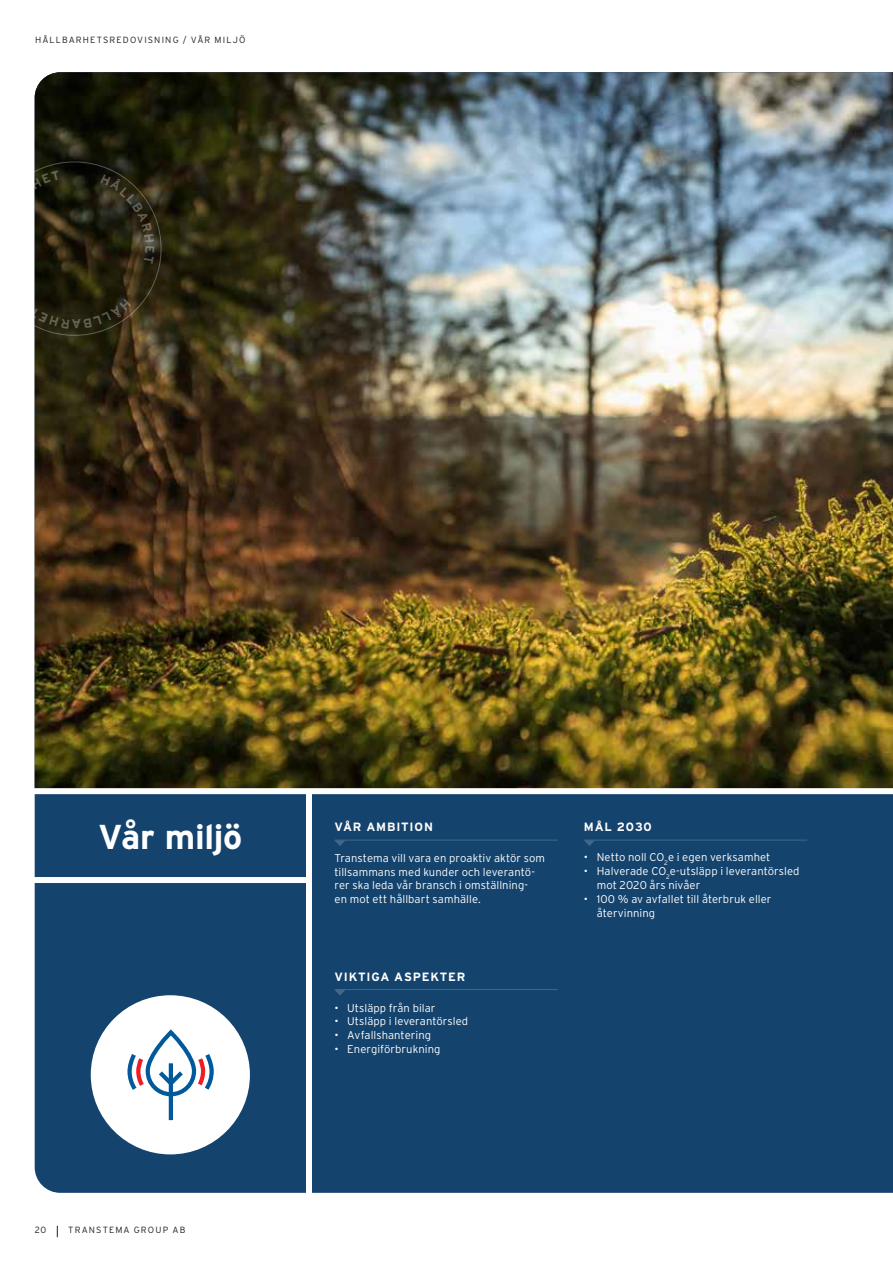
<style>
.page{position:relative;width:893px;height:1263px;background:#fff}
.page>*{position:absolute;margin:0;border:0;box-sizing:border-box;transform-origin:0 0}
.t1{font:700 34.5px "Interstate";letter-spacing:-.01em;color:#fff}
.t2{font:700 12px "Interstate";letter-spacing:.065em;color:#fff}
.t3{font:300 11.25px/13.8px "Interstate";letter-spacing:.005em;color:#fff}
.t4{font:300 9px "Interstate";letter-spacing:.125em;color:#231f20}
</style>
<div class="page">
<img style="left:35px;top:72px;width:858px;height:716px">
<div style="left:35px;top:794px;width:858px;height:399px;background:#14436d"></div>
<div style="left:10px;top:877px;width:299px;height:6px;background:#fff"></div>
<hr style="left:334px;top:840px;width:224px;height:1px;background:#fff">
<svg style="left:334px;top:840px;width:11px;height:6px"></svg>
<hr style="left:584px;top:840px;width:223px;height:1px;background:#fff">
<svg style="left:584px;top:840px;width:11px;height:6px"></svg>
<hr style="left:334px;top:989px;width:224px;height:1px;background:#fff">
<svg style="left:334px;top:990px;width:11px;height:6px"></svg>
<div style="left:94px;top:998px;width:153px;height:153px;background:#fff;border-radius:50%"></div>
<div style="left:91px;top:995px;width:159px;height:159px;border:6px solid #fff;border-radius:50%"></div>
<div style="left:146px;top:1030px;width:50px;height:66px;border:4px solid #00599b;border-radius:23px"></div>
<hr style="left:169px;top:1063px;width:4px;height:57px;background:#00599b">
<svg style="left:154px;top:1067px;width:33px;height:22px"></svg>
<svg style="left:127px;top:1049px;width:21px;height:41px"></svg>
<svg style="left:194px;top:1049px;width:20px;height:41px"></svg>
<div style="left:306px;top:791px;width:6px;height:472px;background:#fff"></div>
<svg style="left:34px;top:151px;width:138px;height:195px;background:#2c2816"></svg>
<p class="t4" style="left:35px;top:34px;width:212px">HÅLLBARHETSREDOVISNING / VÅR MILJÖ</p>
<h1 class="t1" style="left:98px;top:817px;width:146px">Vår miljö</h1>
<p class="t4" style="left:35px;top:1224px;width:13px">20</p>
<p class="t4" style="left:68px;top:1224px;width:118px">TRANSTEMA GROUP AB</p>
<p class="t2" style="left:334px;top:820px;width:100px">VÅR AMBITION</p>
<p class="t3" style="left:334px;top:851px;width:212px">Transtema vill vara en proaktiv aktör som tillsammans med kunder och leverantö&shy;rer ska leda vår bransch i omställning-<br>en mot ett hållbart samhälle.</p>
<p class="t2" style="left:334px;top:970px;width:132px">VIKTIGA ASPEKTER</p>
<p class="t3" style="left:334px;top:1001px;width:103px">• Utsläpp från bilar</p>
<p class="t3" style="left:334px;top:1014px;width:135px">• Utsläpp i leverantörsled</p>
<p class="t3" style="left:334px;top:1028px;width:98px">• Avfallshantering</p>
<p class="t3" style="left:334px;top:1042px;width:108px">• Energiförbrukning</p>
<p class="t2" style="left:584px;top:820px;width:69px">MÅL 2030</p>
<p class="t3" style="left:584px;top:850px;width:188px">• Netto noll CO<sub>2</sub>e i egen verksamhet</p>
<p class="t3" style="left:597px;top:864px;width:204px;text-indent:-13px">• Halverade CO<sub>2</sub>e-utsläpp i leverantörsled mot 2020 års nivåer</p>
<p class="t3" style="left:597px;top:892px;width:176px;text-indent:-13px">• 100 % av avfallet till återbruk eller återvinning</p>
</div>
